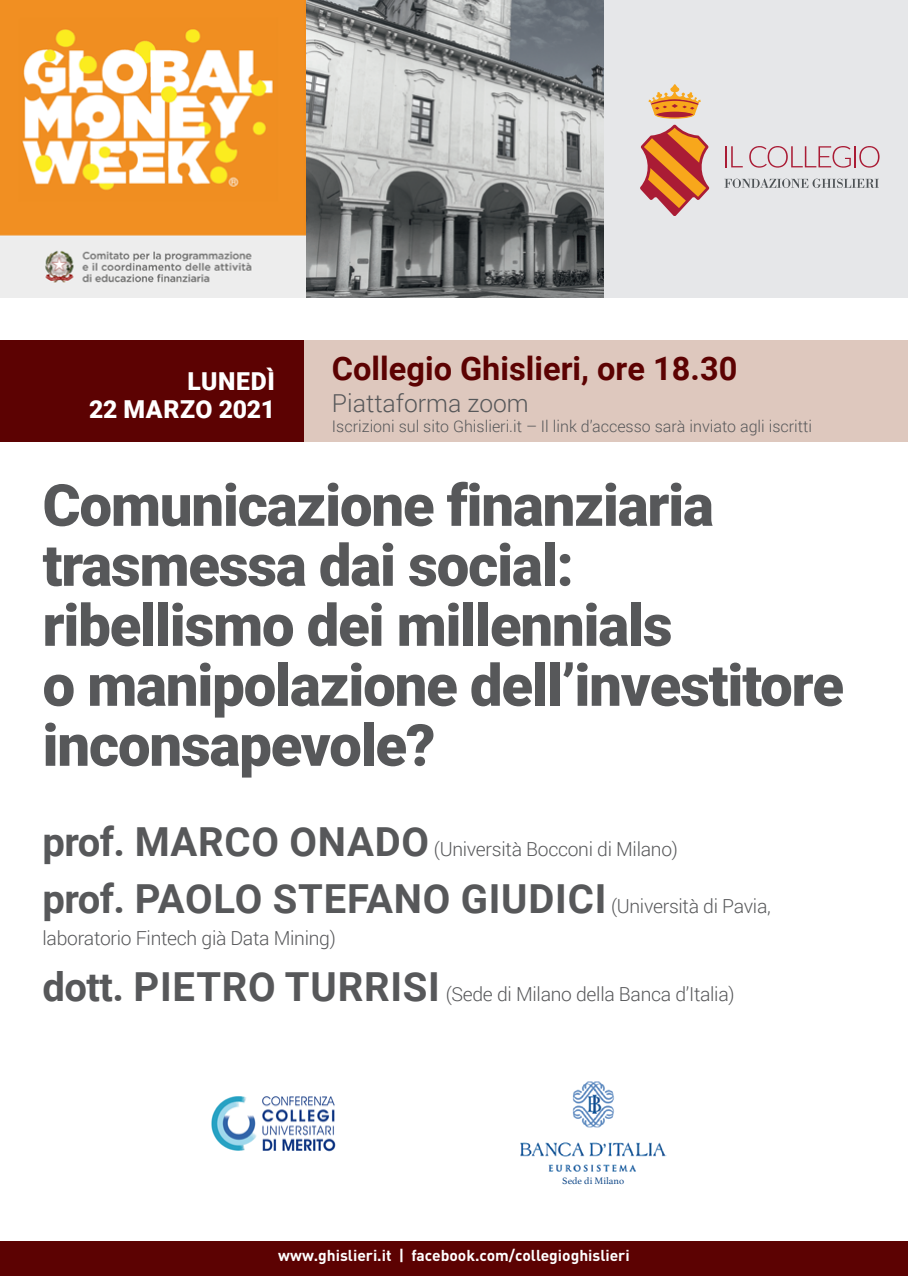
<style>
.page{position:relative;width:908px;height:1276px;background:#fff}
.page>*{position:absolute;margin:0;border:0;box-sizing:border-box;transform-origin:0 0}
.t1{font:900 58px/60px "Roboto";letter-spacing:-.02em;color:#57585a}
.t2{font:700 40px "Roboto";letter-spacing:.02em;color:#57585a}
.t3{font:700 32.5px "Roboto";color:#5c0202}
.t4{font:900 24.7px/27.3px "Roboto";letter-spacing:.025em;color:#fff;text-align:right}
.t5{font:300 24.7px "Roboto";color:#57585a}
.t6{font:300 19.3px "Roboto";letter-spacing:-.015em;color:#57585a}
.t7{font:300 16px "Roboto";color:#57585a}
.t8{font:700 15.6px "DIN Pro";color:#fff}
.t9{font:9.9px "Athelas";color:#144b8a}
.s1{font-weight:700;font-size:40px}
.s2{font-weight:300;font-size:19.3px}
</style>
<div class="page">
<img style="left:305px;top:0;width:299px;height:297px">
<div style="left:0;top:1242px;width:907px;height:34px;background:#5c0202"></div>
<div style="left:303px;top:340px;width:604px;height:101px;background:#dec8be"></div>
<div style="left:0;top:340px;width:303px;height:101px;background:#5c0202"></div>
<img style="left:520px;top:1081px;width:147px;height:91px">
<img style="left:211px;top:1096px;width:125px;height:56px">
<div style="left:604px;top:0;width:303px;height:298px;background:#e6e7e9"></div>
<hr style="left:724px;top:146px;width:2px;height:21px;background:#aa1c35">
<svg style="left:731px;top:146px;width:11px;height:21px"></svg>
<svg style="left:749px;top:146px;width:130px;height:22px"></svg>
<svg style="left:724px;top:179px;width:154px;height:9px"></svg>
<svg style="left:640px;top:84px;width:69px;height:132px"></svg>
<img style="left:0;top:0;width:305px;height:298px">
<p class="t4" style="left:89px;top:367px;width:187px">LUNEDÌ<br>22 MARZO 2021</p>
<h3 class="t3" style="left:332px;top:346px;width:406px">Collegio Ghislieri, ore 18.30</h3>
<p class="t5" style="left:332px;top:386px;width:198px">Piattaforma zoom</p>
<p class="t7" style="left:332px;top:415px;width:481px">Iscrizioni sul sito Ghislieri.it – Il link d’accesso sarà inviato agli iscritti</p>
<h1 class="t1" style="left:43px;top:473px;width:802px">Comunicazione finanziaria trasmessa dai social:<br>ribellismo dei millennials<br>o manipolazione dell’investitore inconsapevole?</h1>
<p class="t6" style="left:43px;top:836px;width:636px"><span class="s1">prof. MARCO ONADO</span> (Università Bocconi di Milano)</p>
<h2 class="t2" style="left:43px;top:870px;width:729px">prof. PAOLO STEFANO GIUDICI <span class="s2">(Università di Pavia,</span></h2>
<p class="t6" style="left:43px;top:924px;width:295px">laboratorio Fintech già Data Mining)</p>
<p class="t6" style="left:43px;top:981px;width:693px"><span class="s1">dott. PIETRO TURRISI</span> (Sede di Milano della Banca d’Italia)</p>
<p class="t9" style="left:562px;top:1172px;width:63px">Sede di Milano</p>
<p class="t8" style="left:278px;top:1245px;width:353px">www.ghislieri.it | facebook.com/collegioghislieri</p>
</div>
